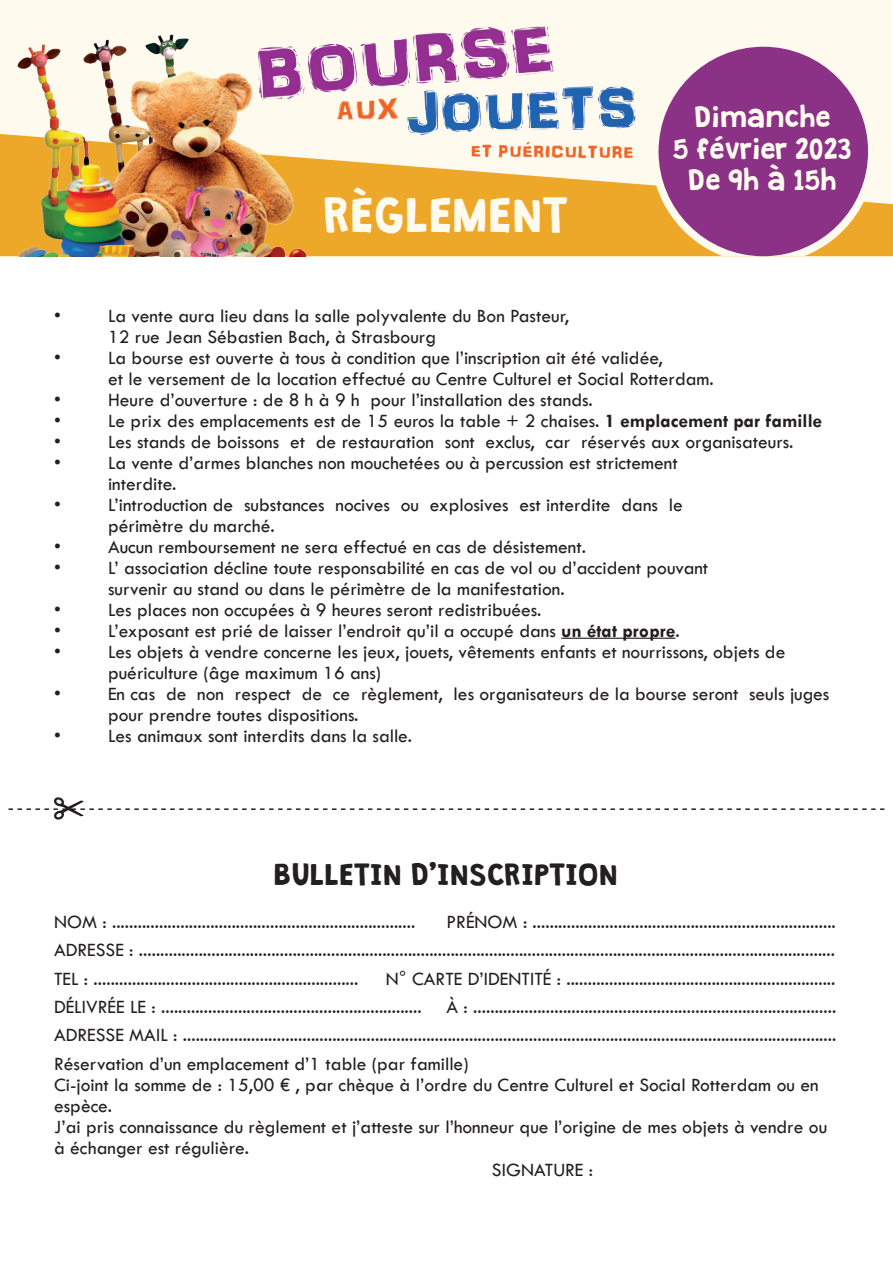
<style>
.page{position:relative;width:893px;height:1263px;background:#fff}
.page>*{position:absolute;margin:0;border:0;box-sizing:border-box;transform-origin:0 0}
.t1{font:43.5px "Granstander Clean";color:#fefbee}
.t2{font:27px "Granstander Clean";color:#231f20}
.t3{font:25.5px "Granstander Clean";color:#fefbee}
.t4{font:19.5px/21px "Tw Cen";color:#231f20}
.s1{font-weight:700}
</style>
<div class="page">
<div style="left:1px;top:0;width:891px;height:256px;background:#fefbee"></div>
<svg style="left:0;top:134px;width:893px;height:122px;fill:#eda829"></svg>
<img style="left:306px;top:26px;width:329px;height:132px">
<img style="left:17px;top:34px;width:289px;height:222px">
<svg style="left:651px;top:46px;width:225px;height:210px"></svg>
<div style="left:658px;top:47px;width:210px;height:209px;background:#8c3286;border-radius:50%"></div>
<svg style="left:9px;top:797px;width:875px;height:23px"></svg>
<hr style="left:561px;top:638px;width:114px;height:1px;background:#231f20">
<p class="t1" style="left:324px;top:192px;width:246px">RÈGLEMENT</p>
<p class="t3" style="left:695px;top:103px;width:137px">Dimanche</p>
<p class="t3" style="left:673px;top:135px;width:180px">5 février 2023</p>
<p class="t3" style="left:689px;top:166px;width:150px">De 9h à 15h</p>
<p class="t4" style="left:54px;top:305px;width:8px">•</p>
<p class="t4" style="left:108px;top:305px;width:463px">La vente aura lieu dans la salle polyvalente du Bon Pasteur,<br>12 rue Jean Sébastien Bach, à Strasbourg</p>
<p class="t4" style="left:54px;top:347px;width:8px">•</p>
<p class="t4" style="left:108px;top:347px;width:556px">La bourse est ouverte à tous à condition que l’inscription ait été validée,</p>
<p class="t4" style="left:108px;top:368px;width:607px">et le versement de la location effectué au Centre Culturel et Social Rotterdam.</p>
<p class="t4" style="left:54px;top:389px;width:8px">•</p>
<p class="t4" style="left:108px;top:389px;width:486px">Heure d’ouverture : de 8 h à 9 h pour l’installation des stands.</p>
<p class="t4" style="left:54px;top:410px;width:8px">•</p>
<p class="t4" style="left:108px;top:410px;width:716px">Le prix des emplacements est de 15 euros la table + 2 chaises. <span class="s1">1 emplacement par famille</span></p>
<p class="t4" style="left:54px;top:431px;width:8px">•</p>
<p class="t4" style="left:108px;top:431px;width:687px">Les stands de boissons et de restauration sont exclus, car réservés aux organisateurs.</p>
<p class="t4" style="left:54px;top:452px;width:8px">•</p>
<p class="t4" style="left:108px;top:452px;width:571px">La vente d’armes blanches non mouchetées ou à percussion est strictement</p>
<p class="t4" style="left:108px;top:473px;width:70px">interdite.</p>
<p class="t4" style="left:54px;top:494px;width:8px">•</p>
<p class="t4" style="left:108px;top:494px;width:576px">L’introduction de substances nocives ou explosives est interdite dans le</p>
<p class="t4" style="left:108px;top:515px;width:168px">périmètre du marché.</p>
<p class="t4" style="left:54px;top:536px;width:8px">•</p>
<p class="t4" style="left:108px;top:536px;width:479px">Aucun remboursement ne sera effectué en cas de désistement.</p>
<p class="t4" style="left:54px;top:557px;width:8px">•</p>
<p class="t4" style="left:108px;top:557px;width:602px">L’ association décline toute responsabilité en cas de vol ou d’accident pouvant</p>
<p class="t4" style="left:108px;top:578px;width:458px">survenir au stand ou dans le périmètre de la manifestation.</p>
<p class="t4" style="left:54px;top:599px;width:8px">•</p>
<p class="t4" style="left:108px;top:599px;width:435px">Les places non occupées à 9 heures seront redistribuées.</p>
<p class="t4" style="left:54px;top:620px;width:8px">•</p>
<p class="t4" style="left:108px;top:620px;width:573px">L’exposant est prié de laisser l’endroit qu’il a occupé dans <span class="s1">un état propre</span>.</p>
<p class="t4" style="left:54px;top:641px;width:8px">•</p>
<p class="t4" style="left:108px;top:641px;width:679px">Les objets à vendre concerne les jeux, jouets, vêtements enfants et nourrissons, objets de</p>
<p class="t4" style="left:108px;top:662px;width:275px">puériculture (âge maximum 16 ans)</p>
<p class="t4" style="left:54px;top:683px;width:8px">•</p>
<p class="t4" style="left:108px;top:683px;width:723px">En cas de non respect de ce règlement, les organisateurs de la bourse seront seuls juges</p>
<p class="t4" style="left:108px;top:704px;width:252px">pour prendre toutes dispositions.</p>
<p class="t4" style="left:54px;top:725px;width:8px">•</p>
<p class="t4" style="left:108px;top:725px;width:306px">Les animaux sont interdits dans la salle.</p>
<p class="t2" style="left:274px;top:859px;width:346px">BULLETIN D’INSCRIPTION</p>
<p class="t4" style="left:54px;top:912px;width:363px">NOM : .......................................................................</p>
<p class="t4" style="left:446px;top:912px;width:391px">PRÉNOM : .......................................................................</p>
<p class="t4" style="left:54px;top:940px;width:783px">ADRESSE : ...................................................................................................................................................................</p>
<p class="t4" style="left:54px;top:968px;width:306px">TEL : ..............................................................</p>
<p class="t4" style="left:386px;top:968px;width:451px">N° CARTE D’IDENTITÉ : ...............................................................</p>
<p class="t4" style="left:54px;top:996px;width:369px">DÉLIVRÉE LE : .............................................................</p>
<p class="t4" style="left:446px;top:996px;width:391px">À : .....................................................................................</p>
<p class="t4" style="left:54px;top:1024px;width:784px">ADRESSE MAIL : .........................................................................................................................................................</p>
<p class="t4" style="left:54px;top:1053px;width:416px">Réservation d’un emplacement d’1 table (par famille)</p>
<p class="t4" style="left:54px;top:1074px;width:766px">Ci-joint la somme de : 15,00 € , par chèque à l’ordre du Centre Culturel et Social Rotterdam ou en espèce.</p>
<p class="t4" style="left:54px;top:1116px;width:775px">J’ai pris connaissance du règlement et j’atteste sur l’honneur que l’origine de mes objets à vendre ou à échanger est régulière.</p>
<p class="t4" style="left:492px;top:1159px;width:103px">SIGNATURE :</p>
</div>
